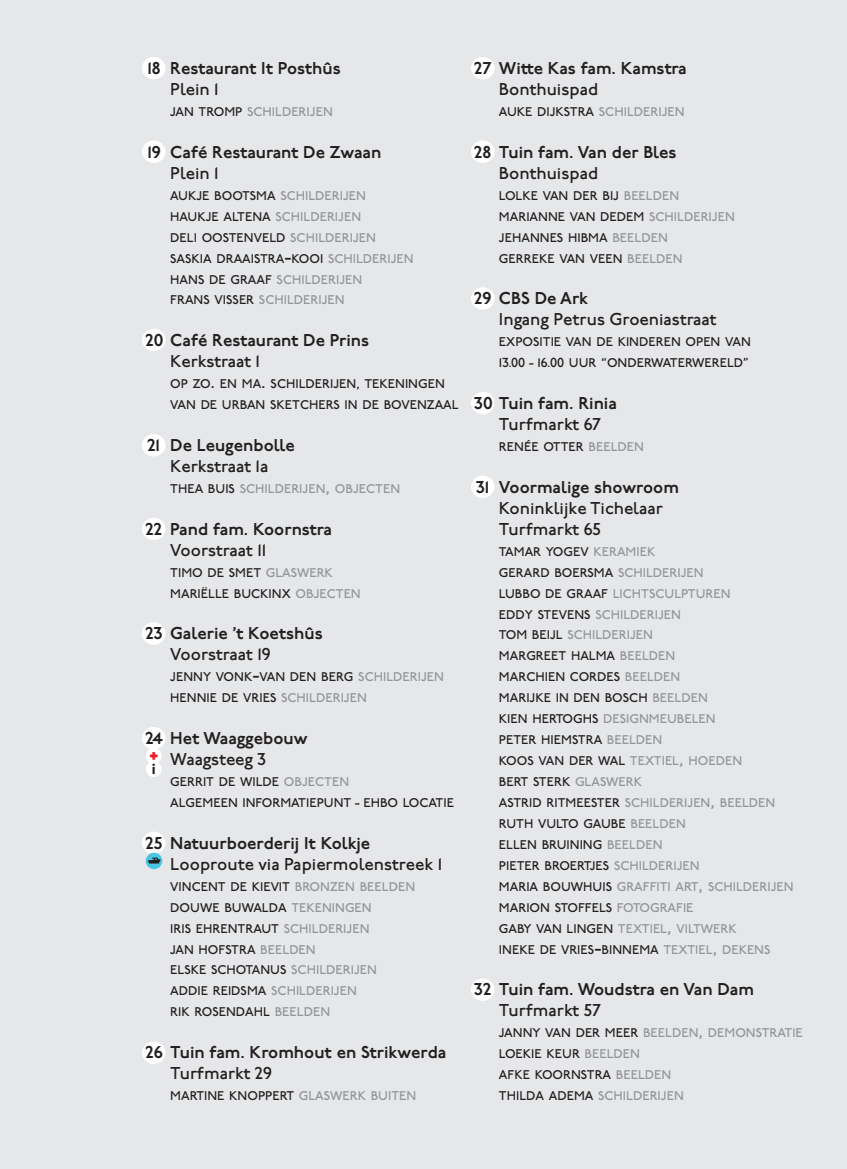
<style>
.page{position:relative;width:847px;height:1169px;background:#fff}
.page>*{position:absolute;margin:0;border:0;box-sizing:border-box;transform-origin:0 0}
.t1{font:800 19.35px "P22 Underground";color:#ee1c26}
.t2{font:600 17.1px/20.9px "P22 Underground";color:#231f20}
.t3{font:500 17.1px/20.9px "P22 Underground";color:#231f20}
.t4{font:800 14.85px "P22 Underground";color:#231f20}
.t5{font:500 12.6px/20.9px "P22 Underground";color:#231f20}
.t6{font:500 12.6px "P22 Underground";color:#939598}
.s1{font-weight:500}
.s2{color:#231f20}
.s3{color:#939598}
.s4{font-size:18px}
.s5{font-size:13.05px}
.s6{font-weight:600}
.s7{font-size:18px;color:#939598}
</style>
<div class="page">
<div style="left:0;top:0;width:846px;height:1168px;background:#e6e7e9"></div>
<p class="t2" style="left:170px;top:59px;width:172px;text-indent:-23px">18 Restaurant It Posthûs<br><span class="s1">Plein 1</span></p>
<p class="t6" style="left:170px;top:105px;width:164px"><span class="s2">JAN TROMP</span> SCHILDERIJEN</p>
<p class="t2" style="left:170px;top:142px;width:212px;text-indent:-23px">19 Café Restaurant De Zwaan<br><span class="s1">Plein 1</span></p>
<p class="t5" style="left:170px;top:185px;width:197px">AUKJE BOOTSMA <span class="s3">SCHILDERIJEN</span></p>
<p class="t5" style="left:170px;top:206px;width:192px">HAUKJE ALTENA <span class="s3">SCHILDERIJEN</span></p>
<p class="t5" style="left:170px;top:227px;width:207px">DELI OOSTENVELD <span class="s3">SCHILDERIJEN</span></p>
<p class="t5" style="left:170px;top:248px;width:245px">SASKIA DRAAISTRA<span class="s4">-</span>KOOI <span class="s3">SCHILDERIJEN</span></p>
<p class="t6" style="left:170px;top:272px;width:193px"><span class="s2">HANS DE GRAAF</span> SCHILDERIJEN</p>
<p class="t6" style="left:170px;top:293px;width:176px"><span class="s2">FRANS VISSER</span> SCHILDERIJEN</p>
<p class="t2" style="left:170px;top:331px;width:200px;text-indent:-25px">20 Café Restaurant De Prins<br><span class="s1">Kerkstraat 1</span></p>
<p class="t5" style="left:170px;top:374px;width:290px">OP ZO<span class="s4">.</span> EN MA<span class="s4">.</span> SCHILDERIJEN<span class="s5">,</span> TEKENINGEN<br>VAN DE URBAN SKETCHERS IN DE BOVENZAAL</p>
<p class="t2" style="left:147px;top:435px;width:149px;text-align:center">21 De Leugenbolle<br><span class="s1">Kerkstraat 1a</span></p>
<p class="t6" style="left:170px;top:481px;width:231px"><span class="s2">THEA BUIS</span> SCHILDERIJEN<span class="s4">,</span> OBJECTEN</p>
<p class="t2" style="left:170px;top:519px;width:163px;text-indent:-25px">22 Pand fam. Koornstra<br><span class="s1">Voorstraat 11</span></p>
<p class="t5" style="left:170px;top:562px;width:164px">TIMO DE SMET <span class="s3">GLASWERK</span></p>
<p class="t5" style="left:170px;top:583px;width:192px">MARIËLLE BUCKINX <span class="s3">OBJECTEN</span></p>
<p class="t2" style="left:170px;top:623px;width:154px;text-indent:-25px">23 Galerie ’t Koetshûs<br><span class="s1">Voorstraat 19</span></p>
<p class="t5" style="left:170px;top:667px;width:275px">JENNY VONK<span class="s4">-</span>VAN DEN BERG <span class="s3">SCHILDERIJEN</span></p>
<p class="t5" style="left:170px;top:688px;width:198px">HENNIE DE VRIES <span class="s3">SCHILDERIJEN</span></p>
<p class="t2" style="left:170px;top:728px;width:139px;text-indent:-25px">24 Het Waaggebouw<br><span class="s1">Waagsteeg 3</span></p>
<p class="t5" style="left:170px;top:771px;width:180px">GERRIT DE WILDE <span class="s3">OBJECTEN</span></p>
<p class="t5" style="left:170px;top:792px;width:285px">ALGEMEEN INFORMATIEPUNT <span class="s5">-</span> EHBO LOCATIE</p>
<p class="t2" style="left:145px;top:833px;width:226px">25 Natuurboerderij It Kolkje</p>
<p class="t3" style="left:170px;top:854px;width:273px">Looproute via Papiermolenstreek 1</p>
<p class="t5" style="left:170px;top:876px;width:246px">VINCENT DE KIEVIT <span class="s3">BRONZEN BEELDEN</span></p>
<p class="t5" style="left:170px;top:897px;width:203px">DOUWE BUWALDA <span class="s3">TEKENINGEN</span></p>
<p class="t5" style="left:170px;top:918px;width:201px">IRIS EHRENTRAUT <span class="s3">SCHILDERIJEN</span></p>
<p class="t5" style="left:170px;top:939px;width:147px">JAN HOFSTRA <span class="s3">BEELDEN</span></p>
<p class="t5" style="left:170px;top:960px;width:208px">ELSKE SCHOTANUS <span class="s3">SCHILDERIJEN</span></p>
<p class="t5" style="left:170px;top:981px;width:188px">ADDIE REIDSMA <span class="s3">SCHILDERIJEN</span></p>
<p class="t5" style="left:170px;top:1002px;width:161px">RIK ROSENDAHL <span class="s3">BEELDEN</span></p>
<p class="t2" style="left:170px;top:1042px;width:278px;text-indent:-25px">26 Tuin fam. Kromhout en Strikwerda<br><span class="s1">Turfmarkt 29</span></p>
<p class="t5" style="left:170px;top:1085px;width:247px">MARTINE KNOPPERT <span class="s3">GLASWERK BUITEN</span></p>
<h1 class="t1" style="left:149px;top:744px;width:12px">+</h1>
<p class="t4" style="left:152px;top:760px;width:5px">i</p>
<p class="t2" style="left:499px;top:59px;width:189px;text-indent:-25px">27 Witte Kas fam. Kamstra<br><span class="s1">Bonthuispad</span></p>
<p class="t5" style="left:499px;top:102px;width:187px">AUKE DIJKSTRA <span class="s3">SCHILDERIJEN</span></p>
<p class="t2" style="left:499px;top:142px;width:179px;text-indent:-25px">28 Tuin fam. Van der Bles<br><span class="s1">Bonthuispad</span></p>
<p class="t5" style="left:499px;top:185px;width:182px">LOLKE VAN DER BIJ <span class="s3">BEELDEN</span></p>
<p class="t5" style="left:499px;top:206px;width:237px">MARIANNE VAN DEDEM <span class="s3">SCHILDERIJEN</span></p>
<p class="t5" style="left:499px;top:227px;width:170px">JEHANNES HIBMA <span class="s3">BEELDEN</span></p>
<p class="t5" style="left:499px;top:248px;width:185px">GERREKE VAN VEEN <span class="s3">BEELDEN</span></p>
<p class="t3" style="left:499px;top:289px;width:219px;text-indent:-25px"><span class="s6">29 CBS De Ark<br></span>Ingang Petrus Groeniastraat</p>
<p class="t5" style="left:499px;top:332px;width:253px">EXPOSITIE VAN DE KINDEREN OPEN VAN<br><span class="s5">13.00 - 16.00</span> UUR <span class="s5">“</span>ONDERWATERWERELD<span class="s5">”</span></p>
<p class="t2" style="left:474px;top:393px;width:144px;text-align:center">30 Tuin fam. Rinia<br><span class="s1">Turfmarkt 67</span></p>
<p class="t5" style="left:499px;top:437px;width:146px">RENÉE OTTER <span class="s3">BEELDEN</span></p>
<p class="t3" style="left:499px;top:477px;width:181px;text-indent:-23px"><span class="s6">31 Voormalige showroom<br></span>Koninklijke Tichelaar<br>Turfmarkt 65</p>
<p class="t5" style="left:499px;top:541px;width:158px">TAMAR YOGEV <span class="s3">KERAMIEK</span></p>
<p class="t5" style="left:499px;top:562px;width:206px">GERARD BOERSMA <span class="s3">SCHILDERIJEN</span></p>
<p class="t6" style="left:499px;top:586px;width:233px"><span class="s2">LUBBO DE GRAAF</span> LICHTSCULPTUREN</p>
<p class="t6" style="left:499px;top:607px;width:183px"><span class="s2">EDDY STEVENS</span> SCHILDERIJEN</p>
<p class="t6" style="left:499px;top:628px;width:156px"><span class="s2">TOM BEIJL</span> SCHILDERIJEN</p>
<p class="t5" style="left:499px;top:646px;width:178px">MARGREET HALMA <span class="s3">BEELDEN</span></p>
<p class="t5" style="left:499px;top:667px;width:210px">MARCHIEN CORDES <span class="s3">BEELDEN<br></span>MARIJKE IN DEN BOSCH <span class="s3">BEELDEN</span></p>
<p class="t6" style="left:499px;top:712px;width:218px"><span class="s2">KIEN HERTOGHS</span> DESIGNMEUBELEN</p>
<p class="t5" style="left:499px;top:730px;width:165px">PETER HIEMSTRA <span class="s3">BEELDEN</span></p>
<p class="t5" style="left:499px;top:750px;width:245px">KOOS VAN DER WAL <span class="s3">TEXTIEL</span><span class="s7">,</span> <span class="s3">HOEDEN</span></p>
<p class="t5" style="left:499px;top:771px;width:145px">BERT STERK <span class="s3">GLASWERK</span></p>
<p class="t6" style="left:499px;top:795px;width:278px"><span class="s2">ASTRID RITMEESTER</span> SCHILDERIJEN<span class="s4">,</span> BEELDEN</p>
<p class="t5" style="left:499px;top:813px;width:188px">RUTH VULTO GAUBE <span class="s3">BEELDEN</span></p>
<p class="t5" style="left:499px;top:834px;width:165px">ELLEN BRUINING <span class="s3">BEELDEN</span></p>
<p class="t5" style="left:499px;top:855px;width:202px">PIETER BROERTJES <span class="s3">SCHILDERIJEN</span></p>
<p class="t6" style="left:499px;top:879px;width:296px"><span class="s2">MARIA BOUWHUIS</span> GRAFFITI ART<span class="s4">,</span> SCHILDERIJEN</p>
<p class="t5" style="left:499px;top:897px;width:196px">MARION STOFFELS <span class="s3">FOTOGRAFIE</span></p>
<p class="t6" style="left:499px;top:921px;width:239px"><span class="s2">GABY VAN LINGEN</span> TEXTIEL<span class="s4">,</span> VILTWERK</p>
<p class="t5" style="left:499px;top:939px;width:273px">INEKE DE VRIES<span class="s4">-</span>BINNEMA <span class="s3">TEXTIEL</span><span class="s7">,</span> <span class="s3">DEKENS</span></p>
<p class="t2" style="left:499px;top:979px;width:256px;text-indent:-25px">32 Tuin fam. Woudstra en Van Dam<br><span class="s1">Turfmarkt 57</span></p>
<p class="t6" style="left:499px;top:1025px;width:305px"><span class="s2">JANNY VAN DER MEER</span> BEELDEN<span class="s4">,</span> DEMONSTRATIE</p>
<p class="t5" style="left:499px;top:1043px;width:143px">LOEKIE KEUR <span class="s3">BEELDEN</span></p>
<p class="t5" style="left:499px;top:1064px;width:174px">AFKE KOORNSTRA <span class="s3">BEELDEN</span></p>
<p class="t6" style="left:499px;top:1088px;width:186px"><span class="s2">THILDA ADEMA</span> SCHILDERIJEN</p>
</div>
